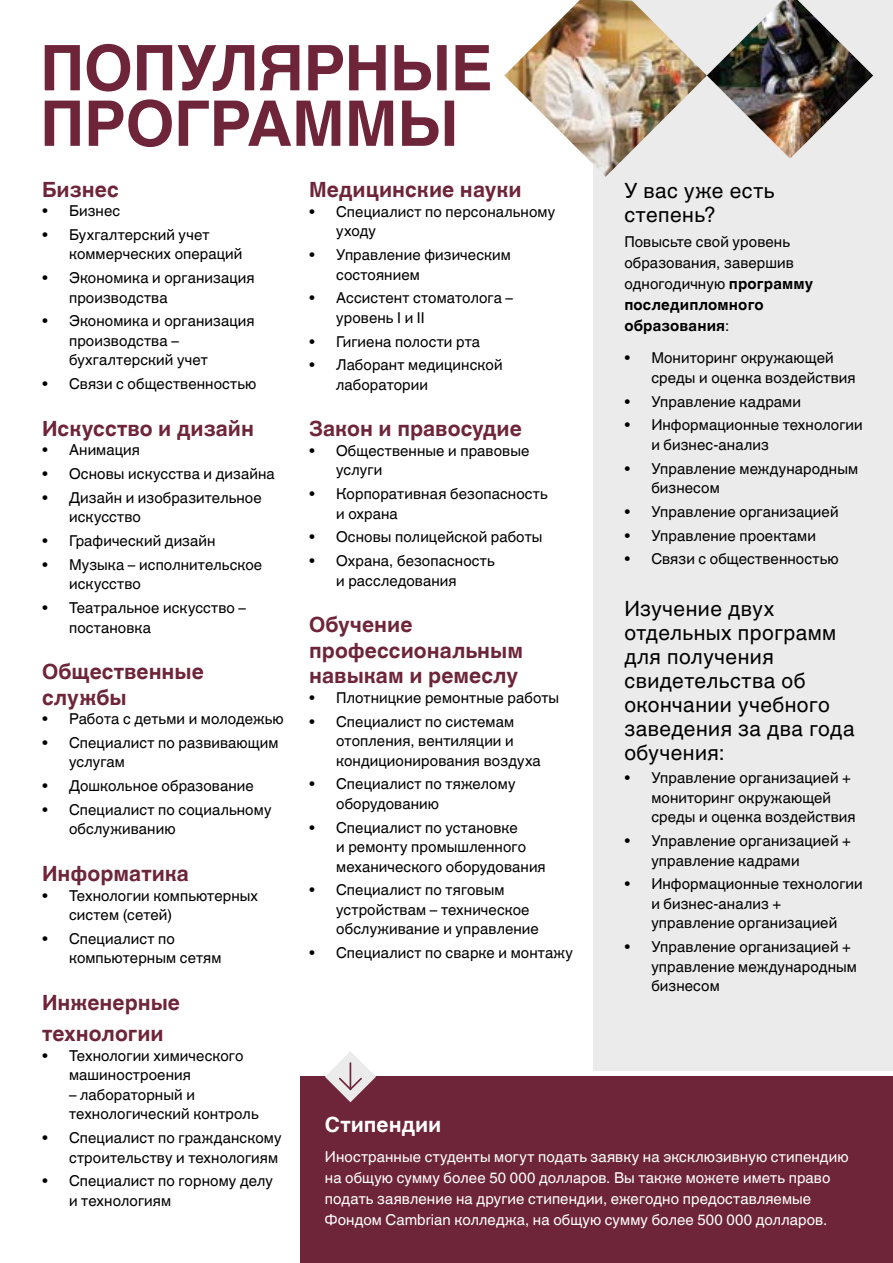
<style>
.page{position:relative;width:893px;height:1263px;background:#fff}
.page>*{position:absolute;margin:0;border:0;box-sizing:border-box;transform-origin:0 0}
.t1{font:700 63px/55.5px "Helvetica World";letter-spacing:-.005em;color:#6e2539}
.t2{font:700 21px/25.5px "Helvetica World";color:#6e2539}
.t3{font:21px/24px "Helvetica World";letter-spacing:.025em;color:#000}
.t4{font:700 21px "Helvetica World";color:#fff}
.t5{font:15px/19.5px "Helvetica World";letter-spacing:.005em;color:#000}
.t6{font:15px/21px "Helvetica World";letter-spacing:.01em;color:#fff}
.s1{font-weight:700}
</style>
<div class="page">
<div style="left:593px;top:0;width:300px;height:1071px;background:#ebebec"></div>
<div style="left:300px;top:1077px;width:593px;height:186px;background:#6e2539"></div>
<img style="left:707px;top:0;width:166px;height:159px">
<svg style="left:325px;top:1051px;width:51px;height:51px"></svg>
<img style="left:504px;top:0;width:203px;height:177px">
<h1 class="t1" style="left:40px;top:41px;width:454px">ПОПУЛЯРНЫЕ<br>ПРОГРАММЫ</h1>
<h2 class="t2" style="left:42px;top:177px;width:78px">Бизнес</h2>
<p class="t5" style="left:42px;top:201px;width:80px">• Бизнес</p>
<p class="t5" style="left:69px;top:225px;width:175px;text-indent:-27px">• Бухгалтерский учет коммерческих операций</p>
<p class="t5" style="left:69px;top:268px;width:187px;text-indent:-27px">• Экономика и организация производства</p>
<p class="t5" style="left:69px;top:312px;width:187px;text-indent:-27px">• Экономика и организация производства – бухгалтерский учет</p>
<p class="t5" style="left:42px;top:374px;width:216px">• Связи с общественностью</p>
<h2 class="t2" style="left:42px;top:416px;width:213px">Искусство и дизайн</h2>
<p class="t5" style="left:42px;top:440px;width:99px">• Анимация</p>
<p class="t5" style="left:42px;top:464px;width:234px">• Основы искусства и дизайна</p>
<p class="t5" style="left:69px;top:488px;width:194px;text-indent:-27px">• Дизайн и изобразительное искусство</p>
<p class="t5" style="left:42px;top:531px;width:175px">• Графический дизайн</p>
<p class="t5" style="left:69px;top:555px;width:195px;text-indent:-27px">• Музыка – исполнительское искусство</p>
<p class="t5" style="left:69px;top:598px;width:178px;text-indent:-27px">• Театральное искусство – постановка</p>
<h2 class="t2" style="left:42px;top:659px;width:163px">Общественные службы</h2>
<p class="t5" style="left:42px;top:709px;width:243px">• Работа с детьми и молодежью</p>
<p class="t5" style="left:69px;top:733px;width:211px;text-indent:-27px">• Специалист по развивающим услугам</p>
<p class="t5" style="left:42px;top:776px;width:213px">• Дошкольное образование</p>
<p class="t5" style="left:69px;top:800px;width:204px;text-indent:-27px">• Специалист по социальному обслуживанию</p>
<h2 class="t2" style="left:42px;top:861px;width:148px">Информатика</h2>
<p class="t5" style="left:69px;top:885px;width:190px;text-indent:-27px">• Технологии компьютерных систем (сетей)</p>
<p class="t5" style="left:69px;top:929px;width:154px;text-indent:-27px">• Специалист по компьютерным сетям</p>
<h2 class="t2" style="left:42px;top:987px;width:139px;line-height:31.5px">Инженерные технологии</h2>
<p class="t5" style="left:69px;top:1046px;width:176px;text-indent:-27px">• Технологии химического машиностроения</p>
<p class="t5" style="left:69px;top:1085px;width:191px">– лабораторный и технологический контроль</p>
<p class="t5" style="left:42px;top:1128px;width:241px;text-align:right">• Специалист по гражданскому строительству и технологиям</p>
<p class="t5" style="left:69px;top:1171px;width:205px;text-indent:-27px">• Специалист по горному делу и технологиям</p>
<h2 class="t2" style="left:309px;top:177px;width:214px">Медицинские науки</h2>
<p class="t5" style="left:336px;top:202px;width:221px;text-indent:-27px">• Специалист по персональному уходу</p>
<p class="t5" style="left:336px;top:245px;width:176px;text-indent:-27px">• Управление физическим состоянием</p>
<p class="t5" style="left:336px;top:288px;width:178px;text-indent:-27px">• Ассистент стоматолога – уровень I и II</p>
<p class="t5" style="left:309px;top:332px;width:172px">• Гигиена полости рта</p>
<p class="t5" style="left:336px;top:355px;width:168px;text-indent:-27px">• Лаборант медицинской лаборатории</p>
<h2 class="t2" style="left:309px;top:416px;width:214px">Закон и правосудие</h2>
<p class="t5" style="left:336px;top:441px;width:195px;text-indent:-27px">• Общественные и правовые услуги</p>
<p class="t5" style="left:336px;top:484px;width:213px;text-indent:-27px">• Корпоративная безопасность и охрана</p>
<p class="t5" style="left:309px;top:527px;width:235px">• Основы полицейской работы</p>
<p class="t5" style="left:336px;top:551px;width:160px;text-indent:-27px">• Охрана, безопасность и расследования</p>
<h2 class="t2" style="left:309px;top:612px;width:215px">Обучение профессиональным навыкам и ремеслу</h2>
<p class="t5" style="left:309px;top:688px;width:252px">• Плотницкие ремонтные работы</p>
<p class="t5" style="left:336px;top:712px;width:206px;text-indent:-27px">• Специалист по системам отопления, вентиляции и кондиционирования воздуха</p>
<p class="t5" style="left:336px;top:774px;width:181px;text-indent:-27px">• Специалист по тяжелому оборудованию</p>
<p class="t5" style="left:336px;top:818px;width:211px;text-indent:-27px">• Специалист по установке<br>и ремонту промышленного механического оборудования</p>
<p class="t5" style="left:336px;top:880px;width:204px;text-indent:-27px">• Специалист по тяговым устройствам – техническое обслуживание и управление</p>
<p class="t5" style="left:309px;top:943px;width:265px">• Специалист по сварке и монтажу</p>
<h2 class="t3" style="left:624px;top:178px;width:152px">У вас уже есть степень?</h2>
<p class="t5" style="left:624px;top:231px;width:190px;line-height:21px">Повысьте свой уровень образования, завершив одногодичную <span class="s1">программу последипломного образования</span>:</p>
<p class="t5" style="left:651px;top:348px;width:206px;text-indent:-27px">• Мониторинг окружающей среды и оценка воздействия</p>
<p class="t5" style="left:624px;top:392px;width:178px">• Управление кадрами</p>
<p class="t5" style="left:651px;top:415px;width:213px;text-indent:-27px">• Информационные технологии и бизнес-анализ</p>
<p class="t5" style="left:651px;top:459px;width:208px;text-indent:-27px">• Управление международным бизнесом</p>
<p class="t5" style="left:624px;top:502px;width:216px">• Управление организацией</p>
<p class="t5" style="left:624px;top:526px;width:193px">• Управление проектами</p>
<p class="t5" style="left:624px;top:549px;width:216px">• Связи с общественностью</p>
<h2 class="t3" style="left:624px;top:596px;width:232px">Изучение двух отдельных программ для получения свидетельства об окончании учебного заведения за два года обучения:</h2>
<p class="t5" style="left:651px;top:768px;width:206px;text-indent:-27px">• Управление организацией + мониторинг окружающей среды и оценка воздействия</p>
<p class="t5" style="left:651px;top:831px;width:201px;text-indent:-27px">• Управление организацией + управление кадрами</p>
<p class="t5" style="left:651px;top:874px;width:213px;text-indent:-27px">• Информационные технологии и бизнес-анализ + управление организацией</p>
<p class="t5" style="left:651px;top:937px;width:207px;text-indent:-27px">• Управление организацией + управление международным бизнесом</p>
<h2 class="t4" style="left:325px;top:1112px;width:118px">Стипендии</h2>
<p class="t6" style="left:325px;top:1146px;width:525px">Иностранные студенты могут подать заявку на эксклюзивную стипендию на общую сумму более 50 000 долларов. Вы также можете иметь право подать заявление на другие стипендии, ежегодно предоставляемые Фондом Cambrian колледжа, на общую сумму более 500 000 долларов.</p>
</div>
